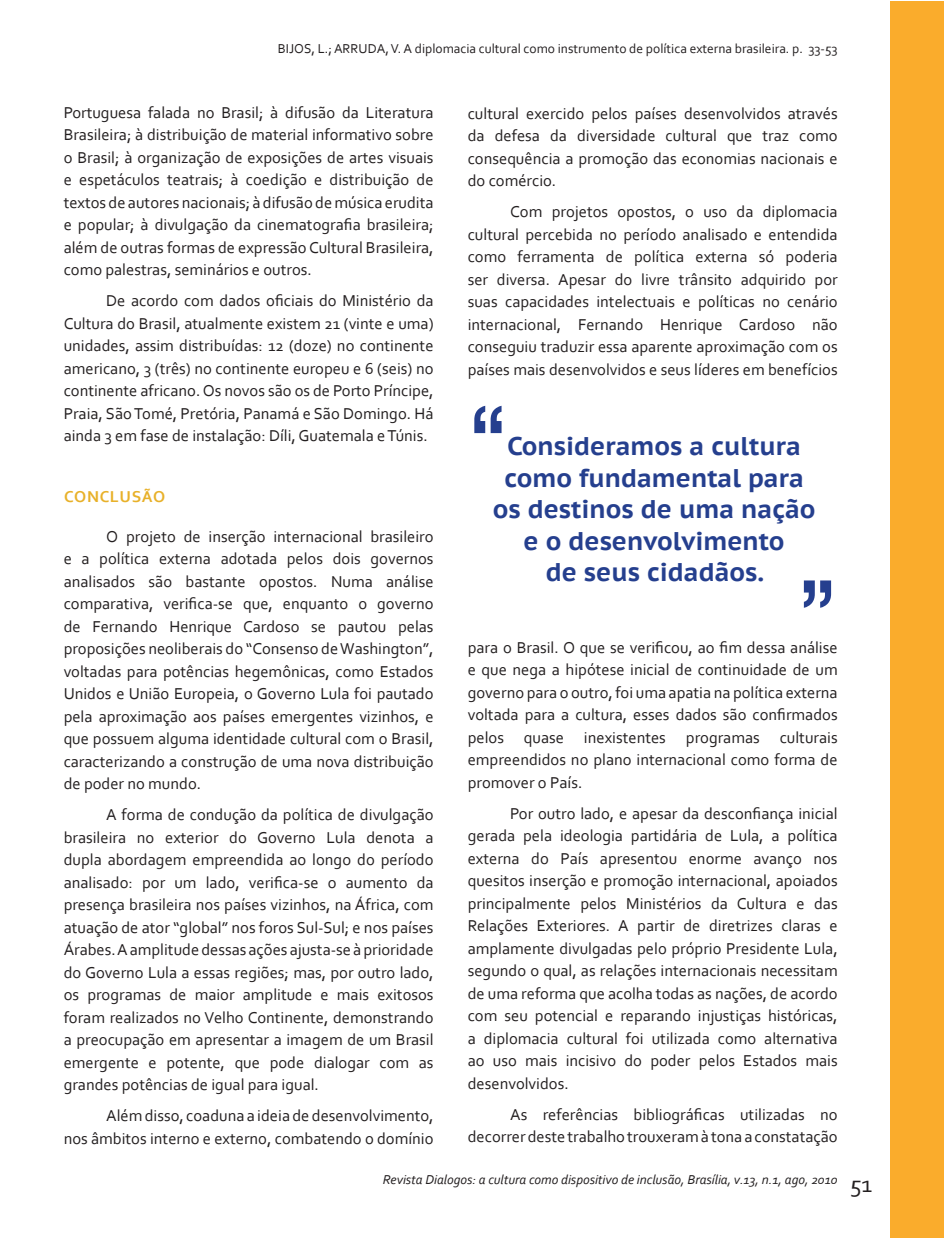
<style>
.page{position:relative;width:944px;height:1238px;background:#fff}
.page>*{position:absolute;margin:0;border:0;box-sizing:border-box;transform-origin:0 0}
.t1{font:108px "Bangla Sangam MN";color:#253f8e}
.tit-art{font:700 25.5px/31.5px "PT Sans Caption";color:#253f8e;text-align:center}
.t2{font:24px "Corbel";color:#231f20}
.t3{font:16.5px/22.5px "Corbel";color:#231f20;text-align:justify}
.titulo-dourado{font:700 16.5px "Corbel";letter-spacing:.04em;color:#e8b12a}
.cabeçalho{font:13.5px "Corbel";color:#231f20}
.t4{font:italic 13.5px "Corbel";color:#231f20}
</style>
<div class="page">
<div style="left:890px;top:2px;width:54px;height:1235px;background:#faac2c"></div>
<p class="cabeçalho" style="left:278px;top:40px;width:561px">BIJOS, L.; ARRUDA, V. A diplomacia cultural como instrumento de política externa brasileira. p. 33-53</p>
<p class="t3" style="left:64px;top:100px;width:371px">Portuguesa falada no Brasil; à difusão da Literatura Brasileira; à distribuição de material informativo sobre o Brasil; à organização de exposições de artes visuais e espetáculos teatrais; à coedição e distribuição de textos de autores nacionais; à difusão de música erudita e popular; à divulgação da cinematografia brasileira; além de outras formas de expressão Cultural Brasileira, como palestras, seminários e outros.</p>
<p class="t3" style="left:64px;top:289px;width:371px;text-indent:43px">De acordo com dados oficiais do Ministério da Cultura do Brasil, atualmente existem 21 (vinte e uma) unidades, assim distribuídas: 12 (doze) no continente americano, 3 (três) no continente europeu e 6 (seis) no continente africano. Os novos são os de Porto Príncipe, Praia, São Tomé, Pretória, Panamá e São Domingo. Há ainda 3 em fase de instalação: Díli, Guatemala e Túnis.</p>
<p class="titulo-dourado" style="left:64px;top:486px;width:103px">CONCLUSÃO</p>
<p class="t3" style="left:64px;top:524px;width:371px;text-indent:43px">O projeto de inserção internacional brasileiro e a política externa adotada pelos dois governos analisados são bastante opostos. Numa análise comparativa, verifica-se que, enquanto o governo de Fernando Henrique Cardoso se pautou pelas proposições neoliberais do “Consenso de Washington”, voltadas para potências hegemônicas, como Estados Unidos e União Europeia, o Governo Lula foi pautado pela aproximação aos países emergentes vizinhos, e que possuem alguma identidade cultural com o Brasil, caracterizando a construção de uma nova distribuição de poder no mundo.</p>
<p class="t3" style="left:64px;top:803px;width:371px;text-indent:43px">A forma de condução da política de divulgação brasileira no exterior do Governo Lula denota a dupla abordagem empreendida ao longo do período analisado: por um lado, verifica-se o aumento da presença brasileira nos países vizinhos, na África, com atuação de ator “global” nos foros Sul-Sul; e nos países Árabes. A amplitude dessas ações ajusta-se à prioridade do Governo Lula a essas regiões; mas, por outro lado, os programas de maior amplitude e mais exitosos foram realizados no Velho Continente, demonstrando a preocupação em apresentar a imagem de um Brasil emergente e potente, que pode dialogar com as grandes potências de igual para igual.</p>
<p class="t3" style="left:64px;top:1104px;width:371px;text-align:right">Além disso, coaduna a ideia de desenvolvimento,<br>nos âmbitos interno e externo, combatendo o domínio</p>
<p class="t3" style="left:468px;top:101px;width:371px">cultural exercido pelos países desenvolvidos através da defesa da diversidade cultural que traz como consequência a promoção das economias nacionais e do comércio.</p>
<p class="t3" style="left:468px;top:200px;width:371px;text-indent:43px">Com projetos opostos, o uso da diplomacia cultural percebida no período analisado e entendida como ferramenta de política externa só poderia ser diversa. Apesar do livre trânsito adquirido por suas capacidades intelectuais e políticas no cenário internacional, Fernando Henrique Cardoso não conseguiu traduzir essa aparente aproximação com os países mais desenvolvidos e seus líderes em benefícios</p>
<p class="t1" style="left:468px;top:380px;width:40px">“</p>
<p class="tit-art" style="left:493px;top:430px;width:324px">Consideramos a cultura como fundamental para os destinos de uma nação e o desenvolvimento<br>de seus cidadãos.</p>
<p class="t1" style="left:838px;top:633px;width:40px;rotate:-180deg">“</p>
<p class="t3" style="left:468px;top:635px;width:371px">para o Brasil. O que se verificou, ao fim dessa análise e que nega a hipótese inicial de continuidade de um governo para o outro, foi uma apatia na política externa voltada para a cultura, esses dados são confirmados pelos quase inexistentes programas culturais empreendidos no plano internacional como forma de promover o País.</p>
<p class="t3" style="left:468px;top:801px;width:371px;text-indent:43px">Por outro lado, e apesar da desconfiança inicial gerada pela ideologia partidária de Lula, a política externa do País apresentou enorme avanço nos quesitos inserção e promoção internacional, apoiados principalmente pelos Ministérios da Cultura e das Relações Exteriores. A partir de diretrizes claras e amplamente divulgadas pelo próprio Presidente Lula, segundo o qual, as relações internacionais necessitam de uma reforma que acolha todas as nações, de acordo com seu potencial e reparando injustiças históricas, a diplomacia cultural foi utilizada como alternativa ao uso mais incisivo do poder pelos Estados mais desenvolvidos.</p>
<p class="t3" style="left:468px;top:1102px;width:371px;text-align:right">As referências bibliográficas utilizadas no decorrer deste trabalho trouxeram à tona a constatação</p>
<p class="t4" style="left:383px;top:1171px;width:456px">Revista Dialogos: a cultura como dispositivo de inclusão, Brasília, v.13, n.1, ago, 2010</p>
<h3 class="t2" style="left:850px;top:1169px;width:24px">51</h3>
</div>
